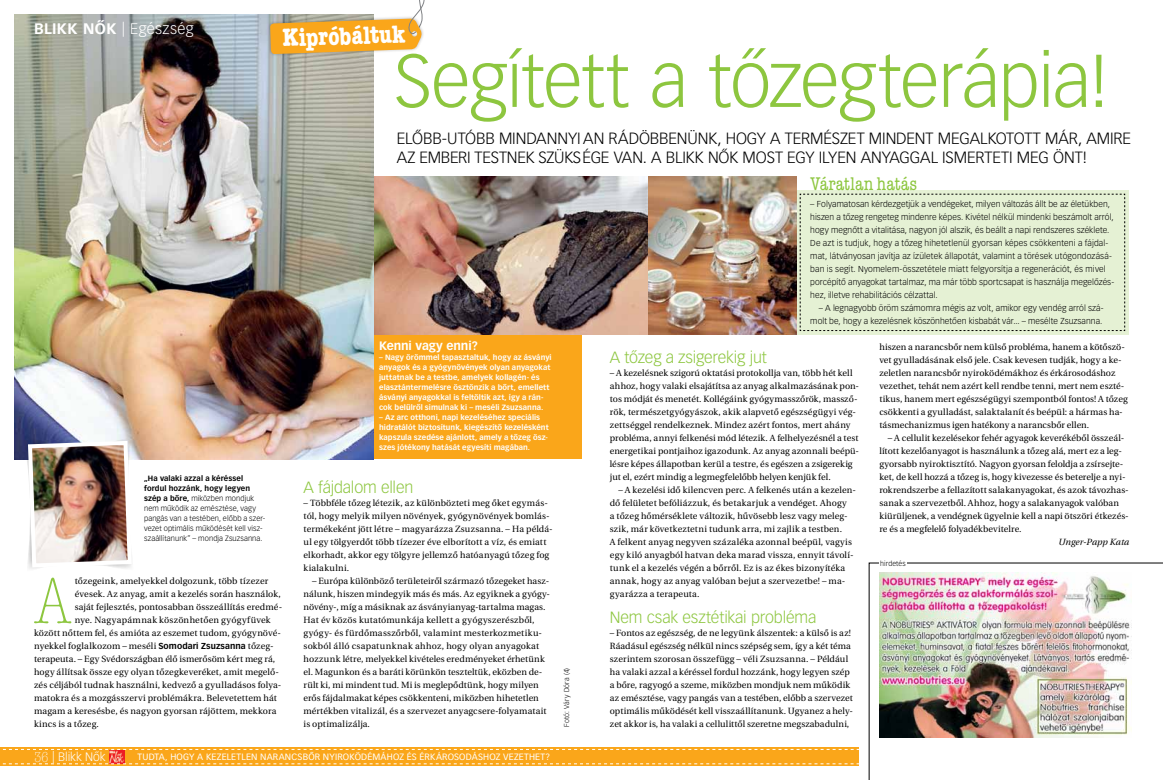
<style>
.page{position:relative;width:1163px;height:780px;background:#fff}
.page>*{position:absolute;margin:0;border:0;box-sizing:border-box;transform-origin:0 0}
.t1{font:300 73.2px "Vectora LT Std";letter-spacing:-.015em;color:#8dc63f}
.t2{font:67.1px "American Type Itc TOT Ligh Cond";color:#8dc63f}
.t3{font:700 condensed 25.8px "American Type Itc TOT";color:#fff}
.t4{font:500 condensed 19px "American Type Itc TOT";letter-spacing:.005em;color:#8dc63f}
.t5{font:300 16px/19px "Vectora LT Std";letter-spacing:-.005em;color:#000}
.t6{font:300 16px "Vectora LT Std";letter-spacing:-.01em;color:#8dc63f}
.t7{font:300 15px "Vectora LT Std";letter-spacing:.03em;color:#fff}
.t8{font:700 12px "Vectora LT Std";letter-spacing:-.01em;color:#fff}
.t9{font:300 12px "Vectora LT Std";color:#fff}
.t10{font:9px/13px "Soopa";letter-spacing:.01em;color:#000}
.t11{font:9px "Vectora LT Std";letter-spacing:.025em;color:#fff}
.t12{font:italic 9px "Soopa";letter-spacing:.005em;color:#000}
.t13{font:300 8.5px/13px "Vectora LT Std";letter-spacing:.01em;color:#000}
.t14{font:700 7.5px/10px "Vectora LT Std";letter-spacing:.01em;color:#fff}
.t15{font:300 7.5px/10px "Vectora LT Std";letter-spacing:.01em;color:#000}
.t16{font:300 7px "Vectora LT Std";letter-spacing:.015em;color:#000}
.s1{font-weight:700}
.s2{font-family:"Vectora LT Std";font-weight:700;font-size:8.5px}
.s3{font-family:"American Type Itc TOT Ligh Cond";font-weight:400;font-size:15px}
</style>
<div class="page">
<svg style="left:796px;top:190px;width:332px;height:144px;background:#d7e1c5"></svg>
<div style="left:799px;top:194px;width:325px;height:137px;background:#e5f1d4"></div>
<div style="left:369px;top:328px;width:212px;height:131px;background:#faa61a"></div>
<img style="left:373px;top:177px;width:423px;height:157px">
<img style="left:14px;top:14px;width:359px;height:445px">
<svg style="left:0;top:747px;width:859px;height:18px;background:#faac2c"></svg>
<svg style="left:0;top:748px;width:859px;height:16px;background:#faa926"></svg>
<div style="left:267px;top:15px;width:157px;height:42px;background:#000;opacity:.25"></div>
<svg style="left:270px;top:0;width:155px;height:54px"></svg>
<img style="left:23px;top:435px;width:112px;height:134px">
<svg style="left:868px;top:562px;width:294px;height:218px"></svg>
<img style="left:879px;top:573px;width:252px;height:164px">
<div style="left:879px;top:560px;width:27px;height:6px;background:#fff"></div>
<h3 class="t7" style="left:34px;top:20px;width:161px"><span class="s1">Blikk Nők</span> | Egészség</h3>
<h3 class="t3" style="left:282px;top:22px;width:124px;rotate:-2deg">Kipróbáltuk</h3>
<h1 class="t1" style="left:394px;top:39px;width:717px">Segített a tőzegterápia!</h1>
<h3 class="t5" style="left:397px;top:129px;width:263px">Előbb-utóbb mindannyi an rádöbben</h3>
<h3 class="t5" style="left:687px;top:129px;width:209px">ünk, hogy a természet minden</h3>
<h3 class="t5" style="left:397px;top:129px;width:733px;text-indent:528px">t megalkotott már, amire az emberi testnek szüksége van. A blikk nők most egy ilyen anyaggal ismerteti meg önt!</h3>
<h3 class="t4" style="left:810px;top:173px;width:108px">Váratlan hatás</h3>
<p class="t13" style="left:810px;top:197px;width:305px">– Folyamatosan kérdezgetjük a vendégeket, milyen változás állt be az életükben, hiszen a tőzeg rengeteg mindenre képes. Kivétel nélkül mindenki beszámolt arról, hogy megnőtt a vitalitása, nagyon jól alszik, és beállt a napi rendszeres széklete.<br>De azt is tudjuk, hogy a tőzeg hihetetlenül gyorsan képes csökkenteni a fájdal&shy;mat, látványosan javítja az ízületek állapotát, valamint a törések utógondozásá&shy;ban is segít. Nyomelem-összetétele miatt felgyorsítja a regenerációt, és mivel porcépítő anyagokat tartalmaz, ma már több sportcsapat is használja megelőzés&shy;hez, illetve rehabilitációs célzattal.</p>
<p class="t13" style="left:810px;top:301px;width:295px;text-align:right">– A legnagyobb öröm számomra mégis az volt, amikor egy vendég arról szá&shy;molt be, hogy a kezelésnek köszönhetően kisbabát vár... – mesélte Zsuzsanna.</p>
<p class="t15" style="left:144px;top:473px;width:122px"><span class="s1">„Ha valaki azzal a kéréssel fordul hozzánk, hogy legyen szép a bőre,</span> miközben mondjuk nem működik az emésztése, vagy pangás van a testében, előbb a szer&shy;vezet optimális működését kell vis - szaállítanunk” – mondja Zsuzsanna.</p>
<h2 class="t2" style="left:34px;top:566px;width:39px">A</h2>
<p class="t10" style="left:75px;top:574px;width:195px">tőzegeink, amelyekkel dolgozunk, több tízezer</p>
<p class="t10" style="left:75px;top:587px;width:207px">évesek. Az anyag, amit a kezelés során használok,</p>
<p class="t10" style="left:75px;top:600px;width:209px">saját fejlesztés, pontosabban összeállítás eredmé-</p>
<p class="t10" style="left:75px;top:613px;width:197px">nye. Nagyapámnak köszönhetően gyógyfüvek</p>
<p class="t10" style="left:34px;top:626px;width:248px">között nőttem fel, és amióta az eszemet tudom, gyógynövé-</p>
<p class="t10" style="left:34px;top:639px;width:241px">nyekkel foglalkozom – meséli <span class="s2">Somodari Zsuzsanna</span> tőzeg-</p>
<p class="t10" style="left:34px;top:652px;width:243px">terapeuta. – Egy Svédországban élő ismerősöm kért meg rá,</p>
<p class="t10" style="left:34px;top:665px;width:246px">hogy állítsak össze egy olyan tőzegkeveréket, amit megelő-</p>
<p class="t10" style="left:34px;top:678px;width:249px">zés céljából tudnak használni, kedvező a gyulladásos folya-</p>
<p class="t10" style="left:34px;top:691px;width:244px">matokra és a mozgásszervi problémákra. Belevetettem hát</p>
<p class="t10" style="left:34px;top:704px;width:244px">magam a keresésbe, és nagyon gyorsan rájöttem, mekkora</p>
<p class="t10" style="left:34px;top:717px;width:66px">kincs is a tőzeg.</p>
<h3 class="t8" style="left:379px;top:338px;width:100px">Kenni vagy enni?</h3>
<p class="t14" style="left:379px;top:352px;width:174px">– Nagy örömmel tapasztaltuk, hogy az ásványi anyagok és a gyógynövények olyan anyagokat juttatnak be a testbe, amelyek kollagén- és elasztántermelésre ösztönzik a bőrt, emellett ásványi anyagokkal is feltöltik azt, így a rán&shy;cok belülről simulnak ki – meséli Zsuzsanna.</p>
<p class="t14" style="left:379px;top:412px;width:171px">– Az arc otthoni, napi kezeléséhez speciális hidratálót biztosítunk, kiegészítő kezelésként kapszula szedése ajánlott, amely a tőzeg ös - szes jótékony hatását egyesíti magában.</p>
<h3 class="t6" style="left:303px;top:478px;width:111px">A fájdalom ellen</h3>
<p class="t10" style="left:303px;top:496px;width:251px">– Többféle tőzeg létezik, az különbözteti meg őket egymás&shy;tól, hogy melyik milyen növények, gyógynövények bomlás&shy;termékeként jött létre – magyarázza Zsuzsanna. – Ha példá&shy;ul egy tölgyerdőt több tízezer éve elborított a víz, és emiatt elkorhadt, akkor egy tölgyre jellemző hatóanyagú tőzeg fog kialakulni.</p>
<p class="t10" style="left:303px;top:574px;width:248px;text-indent:9px">– Európa különböző területeiről származó tőzegeket hasz&shy;nálunk, hiszen mindegyik más és más. Az egyiknek a gyógy&shy;növény-, míg a másiknak az ásványianyag-tartalma magas.<br>Hat év közös kutatómunkája kellett a gyógyszerészből, gyógy- és fürdőmasszőrből, valamint mesterkozmetiku&shy;sokból álló csapatunknak ahhoz, hogy olyan anyagokat hozzunk létre, melyekkel kivételes eredményeket érhetünk el. Magunkon és a baráti körünkön teszteltük, eközben de&shy;rült ki, mi mindent tud. Mi is meglepődtünk, hogy milyen erős fájdalmakat képes csökkenteni, miközben hihetetlen mértékben vitalizál, és a szervezet anyagcsere-folyamatait is optimalizálja.</p>
<h3 class="t9" style="left:34px;top:749px;width:73px"><span class="s3">36</span> | Blikk Nők</h3>
<p class="t11" style="left:137px;top:751px;width:414px">TUDTA, HOGY A KEZELETLEN NARANCSBŐR NYIROKÖDÉMÁHOZ ÉS ÉRKÁROSODÁSHOZ VEZETHET?</p>
<p class="t16" style="left:562px;top:726px;width:60px;rotate:-90deg">Fotó: Váry Dóra (4)</p>
<h3 class="t6" style="left:609px;top:348px;width:158px">A tőzeg a zsigerekig jut</h3>
<p class="t10" style="left:609px;top:366px;width:251px">– A kezelésnek szigorú oktatási protokollja van, több hét kell ahhoz, hogy valaki elsajátítsa az anyag alkalmazásának pon&shy;tos módját és menetét. Kollégáink gyógymasszőrök, massző&shy;rök, természetgyógyászok, akik alapvető egészségügyi vég&shy;zettséggel rendelkeznek. Mindez azért fontos, mert ahány probléma, annyi felkenési mód létezik. A felhelyezésnél a test energetikai pontjaihoz igazodunk. Az anyag azonnali beépü&shy;lésre képes állapotban kerül a testre, és egészen a zsigerekig jut el, ezért mindig a legmegfelelőbb helyen kenjük fel.</p>
<p class="t10" style="left:609px;top:483px;width:247px;text-indent:9px">– A kezelési idő kilencven perc. A felkenés után a kezelen&shy;dő felületet befóliázzuk, és betakarjuk a vendéget. Ahogy<br>a tőzeg hőmérséklete változik, hűvösebb lesz vagy meleg&shy;szik, már következtetni tudunk arra, mi zajlik a testben.<br>A felkent anyag negyven százaléka azonnal beépül, vagyis egy kiló anyagból hatvan deka marad vissza, ennyit távolí&shy;tunk el a kezelés végén a bőrről. Ez is az ékes bizonyítéka annak, hogy az anyag valóban bejut a szervezetbe! – ma&shy;gyarázza a terapeuta.</p>
<h3 class="t6" style="left:609px;top:608px;width:208px">Nem csak esztétikai probléma</h3>
<p class="t10" style="left:609px;top:626px;width:245px">– Fontos az egészség, de ne legyünk álszentek: a külső is az!<br>Ráadásul egészség nélkül nincs szépség sem, így a két téma szerintem szorosan összefügg – véli Zsuzsanna. – Például ha valaki azzal a kéréssel fordul hozzánk, hogy legyen szép a bőre, ragyogó a szeme, miközben mondjuk nem működik az emésztése, vagy pangás van a testében, előbb a szervezet optimális működését kell visszaállítanunk. Ugyanez a hely&shy;zet akkor is, ha valaki a cellulittől szeretne megszabadulni,</p>
<p class="t10" style="left:879px;top:340px;width:250px">hiszen a narancsbőr nem külső probléma, hanem a kötőszö&shy;vet gyulladásának első jele. Csak kevesen tudják, hogy a ke&shy;zeletlen narancsbőr nyiroködémákhoz és érkárosodáshoz vezethet, tehát nem azért kell rendbe tenni, mert nem eszté&shy;tikus, hanem mert egészségügyi szempontból fontos! A tőzeg csökkenti a gyulladást, salaktalanít és beépül: a hármas ha&shy;tásmechanizmus igen hatékony a narancsbőr ellen.</p>
<p class="t10" style="left:879px;top:431px;width:251px;text-indent:8px">– A cellulit kezelésekor fehér agyagok keverékéből összeál&shy;lított kezelőanyagot is használunk a tőzeg alá, mert ez a leg&shy;gyorsabb nyiroktisztító. Nagyon gyorsan feloldja a zsírsejte&shy;ket, de kell hozzá a tőzeg is, hogy kivezesse és beterelje a nyi&shy;rokrendszerbe a fellazított salakanyagokat, és azok távozhas&shy;sanak a szervezetből. Ahhoz, hogy a salakanyagok valóban kiürüljenek, a vendégnek ügyelnie kell a napi ötszöri étkezés&shy;re és a megfelelő folyadékbevitelre.</p>
<p class="t12" style="left:1057px;top:536px;width:72px">Unger-Papp Kata</p>
<p class="t16" style="left:880px;top:559px;width:27px">hirdetés</p>
</div>
